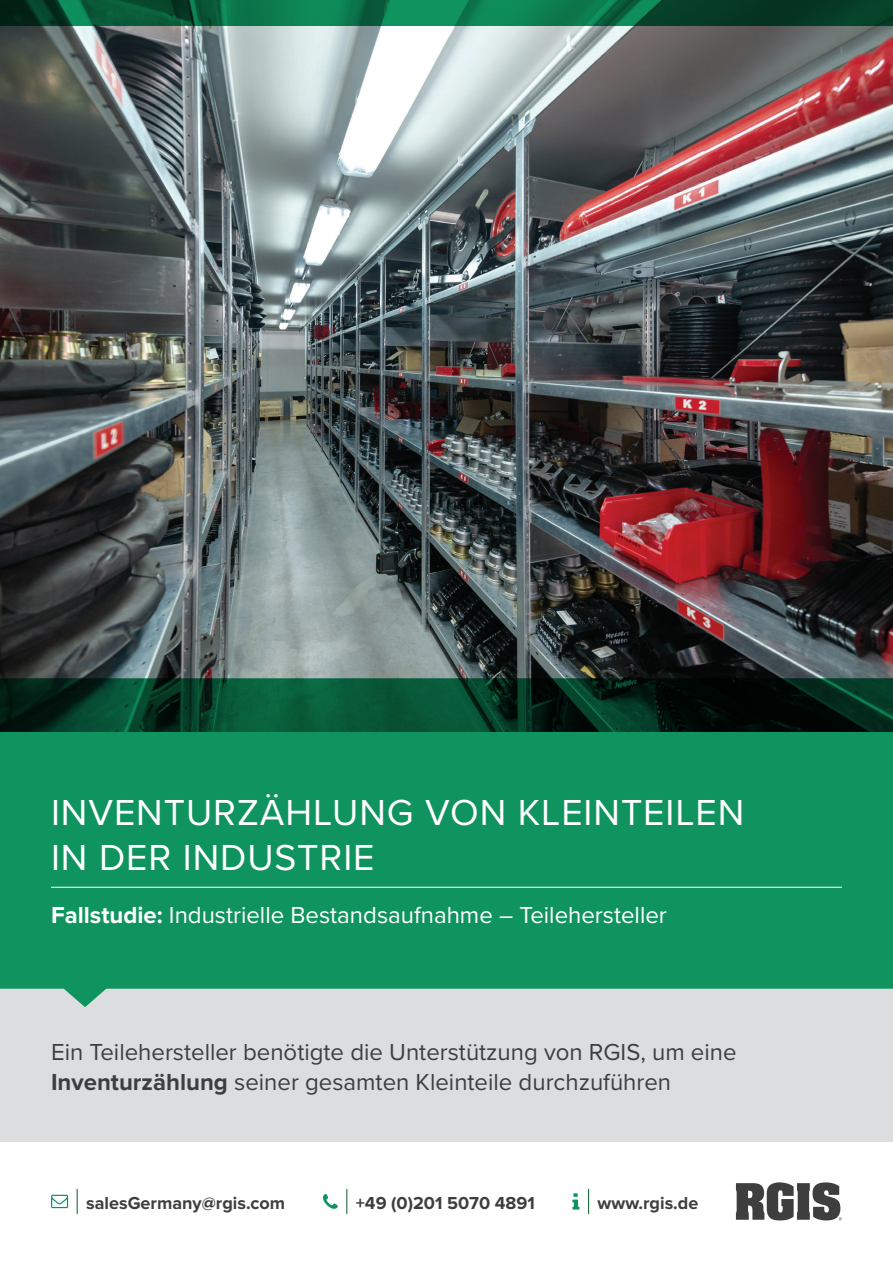
<style>
.page{position:relative;width:893px;height:1263px;background:#fff}
.page>*{position:absolute;margin:0;border:0;box-sizing:border-box;transform-origin:0 0}
.t1{font:37.5px/45px "Proxima Nova";letter-spacing:.025em;color:#fff}
.t2{font:24px/30px "Proxima Nova";color:#3e3e3f}
.t3{font:24px "Proxima Nova";color:#fff}
.t4{font:700 18px "Proxima Nova";color:#3e3e3f}
.s1{font-weight:700}
</style>
<div class="page">
<svg style="left:588px;top:1189px;width:1px;height:24px"></svg>
<svg style="left:572px;top:1193px;width:7px;height:16px"></svg>
<svg style="left:77px;top:1189px;width:1px;height:24px"></svg>
<svg style="left:51px;top:1195px;width:17px;height:13px"></svg>
<svg style="left:346px;top:1189px;width:1px;height:24px"></svg>
<svg style="left:323px;top:1194px;width:15px;height:15px"></svg>
<svg style="left:736px;top:1182px;width:106px;height:38px"></svg>
<div style="left:0;top:989px;width:893px;height:153px;background:#dcdddf"></div>
<svg style="left:0;top:731px;width:893px;height:276px;background:#1d9867"></svg>
<hr style="left:51px;top:887px;width:791px;height:1px;background:#fff">
<img style="left:0;top:26px;width:893px;height:705px">
<svg style="left:0;top:0;width:893px;height:26px;background:#09603d"></svg>
<h1 class="t1" style="left:51px;top:788px;width:695px">INVENTURZÄHLUNG VON KLEINTEILEN<br>IN DER INDUSTRIE</h1>
<p class="t3" style="left:51px;top:897px;width:617px"><span class="s1">Fallstudie:</span> Industrielle Bestandsaufnahme – Teilehersteller</p>
<p class="t2" style="left:51px;top:1036px;width:687px">Ein Teilehersteller benötigte die Unterstützung von RGIS, um eine<br><span class="s1">Inventurzählung</span> seiner gesamten Kleinteile durchzuführen</p>
<p class="t4" style="left:86px;top:1192px;width:201px">salesGermany@rgis.com</p>
<p class="t4" style="left:356px;top:1192px;width:180px">+49 (0)201 5070 4891</p>
<p class="t4" style="left:598px;top:1192px;width:102px">www.rgis.de</p>
</div>
